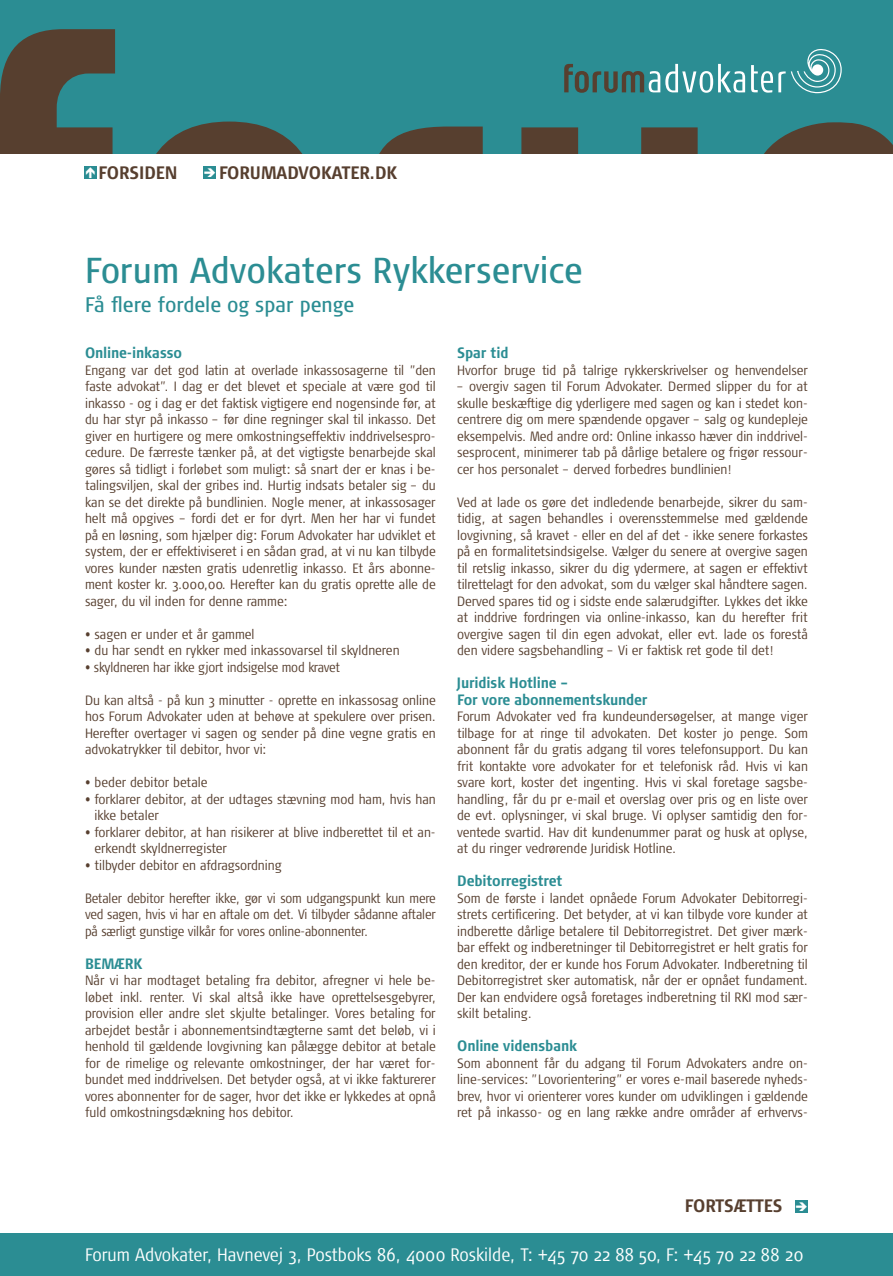
<style>
.page{position:relative;width:893px;height:1276px;background:#fff}
.page>*{position:absolute;margin:0;border:0;box-sizing:border-box;transform-origin:0 0}
.t1{font:36px "Signa Cond";color:#2b8d93}
.t2{font:21px "Signa Cond";color:#2b8d93}
.t3{font:300 18px "Signa Cond";color:#fff}
.t4{font:700 18px "Signa Cond";color:#573f2f}
.t5{font:700 15px/16.5px "Signa Cond";letter-spacing:-.01em;color:#2b8d93}
.t6{font:300 13.5px/16.5px "Signa Cond";color:#573f2f;text-align:justify}
.s1{color:#fff}
</style>
<div class="page">
<div style="left:0;top:1233px;width:893px;height:43px;background:#2b8d93"></div>
<div style="left:84px;top:166px;width:13px;height:13px;background:#2b8d93"></div>
<div style="left:204px;top:166px;width:12px;height:13px;background:#2b8d93"></div>
<div style="left:795px;top:1200px;width:12px;height:12px;background:#2b8d93"></div>
<div style="left:0;top:0;width:893px;height:153px;background:#2b8d93"></div>
<svg style="left:0;top:29px;width:115px;height:124px"></svg>
<svg style="left:157px;top:122px;width:145px;height:31px"></svg>
<svg style="left:380px;top:127px;width:103px;height:26px;background:#504a3d"></svg>
<svg style="left:521px;top:127px;width:177px;height:26px"></svg>
<svg style="left:764px;top:122px;width:129px;height:31px"></svg>
<svg style="left:564px;top:64px;width:181px;height:29px"></svg>
<svg style="left:751px;top:49px;width:91px;height:45px"></svg>
<h3 class="t4" style="left:99px;top:162px;width:81px">FORSIDEN</h3>
<h3 class="t4" style="left:203px;top:162px;width:195px"><span class="s1">➔</span> FORUMADVOKATER.DK</h3>
<h1 class="t1" style="left:85px;top:251px;width:499px">Forum Advokaters Rykkerservice</h1>
<h2 class="t2" style="left:85px;top:293px;width:271px">Få flere fordele og spar penge</h2>
<p class="t5" style="left:85px;top:345px;width:98px">Online-inkasso</p>
<p class="t6" style="left:85px;top:362px;width:352px">Engang var det god latin at overlade inkassosagerne til ”den faste advokat”. I dag er det blevet et speciale at være god til inkasso - og i dag er det faktisk vigtigere end nogensinde før, at du har styr på inkasso – før dine regninger skal til inkasso. Det giver en hurtigere og mere omkostningseffektiv inddrivelsespro&shy;cedure. De færreste tænker på, at det vigtigste benarbejde skal gøres så tidligt i forløbet som muligt: så snart der er knas i be&shy;talingsviljen, skal der gribes ind. Hurtig indsats betaler sig – du kan se det direkte på bundlinien. Nogle mener, at inkassosager helt må opgives – fordi det er for dyrt. Men her har vi fundet på en løsning, som hjælper dig: Forum Advokater har udviklet et system, der er effektiviseret i en sådan grad, at vi nu kan tilbyde vores kunder næsten gratis udenretlig inkasso. Et års abonne&shy;ment koster kr. 3.000,00. Herefter kan du gratis oprette alle de sager, du vil inden for denne ramme:</p>
<p class="t6" style="left:85px;top:626px;width:171px">• sagen er under et år gammel</p>
<p class="t6" style="left:85px;top:642px;width:316px">• du har sendt en rykker med inkassovarsel til skyldneren</p>
<p class="t6" style="left:85px;top:659px;width:256px">• skyldneren har ikke gjort indsigelse mod kravet</p>
<p class="t6" style="left:85px;top:692px;width:352px">Du kan altså - på kun 3 minutter - oprette en inkassosag online hos Forum Advokater uden at behøve at spekulere over prisen.<br>Herefter overtager vi sagen og sender på dine vegne gratis en advokatrykker til debitor, hvor vi:</p>
<p class="t6" style="left:85px;top:774px;width:124px">• beder debitor betale</p>
<p class="t6" style="left:94px;top:791px;width:343px;text-indent:-9px">• forklarer debitor, at der udtages stævning mod ham, hvis han ikke betaler</p>
<p class="t6" style="left:94px;top:824px;width:343px;text-indent:-9px">• forklarer debitor, at han risikerer at blive indberettet til et an&shy;erkendt skyldnerregister</p>
<p class="t6" style="left:85px;top:857px;width:198px">• tilbyder debitor en afdragsordning</p>
<p class="t6" style="left:85px;top:890px;width:352px">Betaler debitor herefter ikke, gør vi som udgangspunkt kun mere ved sagen, hvis vi har en aftale om det. Vi tilbyder sådanne aftaler på særligt gunstige vilkår for vores online-abonnenter.</p>
<p class="t5" style="left:85px;top:955px;width:59px">BEMÆRK</p>
<p class="t6" style="left:85px;top:972px;width:352px">Når vi har modtaget betaling fra debitor, afregner vi hele be&shy;løbet inkl. renter. Vi skal altså ikke have oprettelsesgebyrer, provision eller andre slet skjulte betalinger. Vores betaling for arbejdet består i abonnementsindtægterne samt det beløb, vi i henhold til gældende lovgivning kan pålægge debitor at betale for de rimelige og relevante omkostninger, der har været for&shy;bundet med inddrivelsen. Det betyder også, at vi ikke fakturerer vores abonnenter for de sager, hvor det ikke er lykkedes at opnå fuld omkostningsdækning hos debitor.</p>
<p class="t5" style="left:457px;top:345px;width:53px">Spar tid</p>
<p class="t6" style="left:457px;top:362px;width:352px">Hvorfor bruge tid på talrige rykkerskrivelser og henvendelser</p>
<p class="t6" style="left:457px;top:378px;width:352px">– overgiv sagen til Forum Advokater. Dermed slipper du for at skulle beskæftige dig yderligere med sagen og kan i stedet kon&shy;centrere dig om mere spændende opgaver – salg og kundepleje eksempelvis. Med andre ord: Online inkasso hæver din inddrivel&shy;sesprocent, minimerer tab på dårlige betalere og frigør ressour&shy;cer hos personalet – derved forbedres bundlinien!</p>
<p class="t6" style="left:457px;top:494px;width:352px">Ved at lade os gøre det indledende benarbejde, sikrer du sam&shy;tidig, at sagen behandles i overensstemmelse med gældende lovgivning, så kravet - eller en del af det - ikke senere forkastes på en formalitetsindsigelse. Vælger du senere at overgive sagen til retslig inkasso, sikrer du dig ydermere, at sagen er effektivt tilrettelagt for den advokat, som du vælger skal håndtere sagen.<br>Derved spares tid og i sidste ende salærudgifter. Lykkes det ikke at inddrive fordringen via online-inkasso, kan du herefter frit overgive sagen til din egen advokat, eller evt. lade os forestå den videre sagsbehandling – Vi er faktisk ret gode til det!</p>
<p class="t5" style="left:457px;top:675px;width:192px">Juridisk Hotline –<br>For vore abonnementskunder</p>
<p class="t6" style="left:457px;top:708px;width:352px">Forum Advokater ved fra kundeundersøgelser, at mange viger tilbage for at ringe til advokaten. Det koster jo penge. Som abonnent får du gratis adgang til vores telefonsupport. Du kan frit kontakte vore advokater for et telefonisk råd. Hvis vi kan svare kort, koster det ingenting. Hvis vi skal foretage sagsbe&shy;handling, får du pr e-mail et overslag over pris og en liste over de evt. oplysninger, vi skal bruge. Vi oplyser samtidig den for&shy;ventede svartid. Hav dit kundenummer parat og husk at oplyse, at du ringer vedrørende Juridisk Hotline.</p>
<p class="t5" style="left:457px;top:873px;width:107px">Debitorregistret</p>
<p class="t6" style="left:457px;top:890px;width:352px">Som de første i landet opnåede Forum Advokater Debitorregi&shy;strets certificering. Det betyder, at vi kan tilbyde vore kunder at indberette dårlige betalere til Debitorregistret. Det giver mærk&shy;bar effekt og indberetninger til Debitorregistret er helt gratis for den kreditor, der er kunde hos Forum Advokater. Indberetning til Debitorregistret sker automatisk, når der er opnået fundament.<br>Der kan endvidere også foretages indberetning til RKI mod sær&shy;skilt betaling.</p>
<p class="t5" style="left:457px;top:1038px;width:121px">Online vidensbank</p>
<p class="t6" style="left:457px;top:1055px;width:352px">Som abonnent får du adgang til Forum Advokaters andre on&shy;line-services: ”Lovorientering” er vores e-mail baserede nyheds&shy;brev, hvor vi orienterer vores kunder om udviklingen i gældende ret på inkasso- og en lang række andre områder af erhvervs-</p>
<h3 class="t4" style="left:685px;top:1195px;width:125px">FORTSÆTTES <span class="s1">➔</span></h3>
<h3 class="t3" style="left:85px;top:1245px;width:720px">Forum Advokater, Havnevej 3, Postboks 86, 4000 Roskilde, T: +45 70 22 88 50, F: +45 70 22 88 20</h3>
</div>
